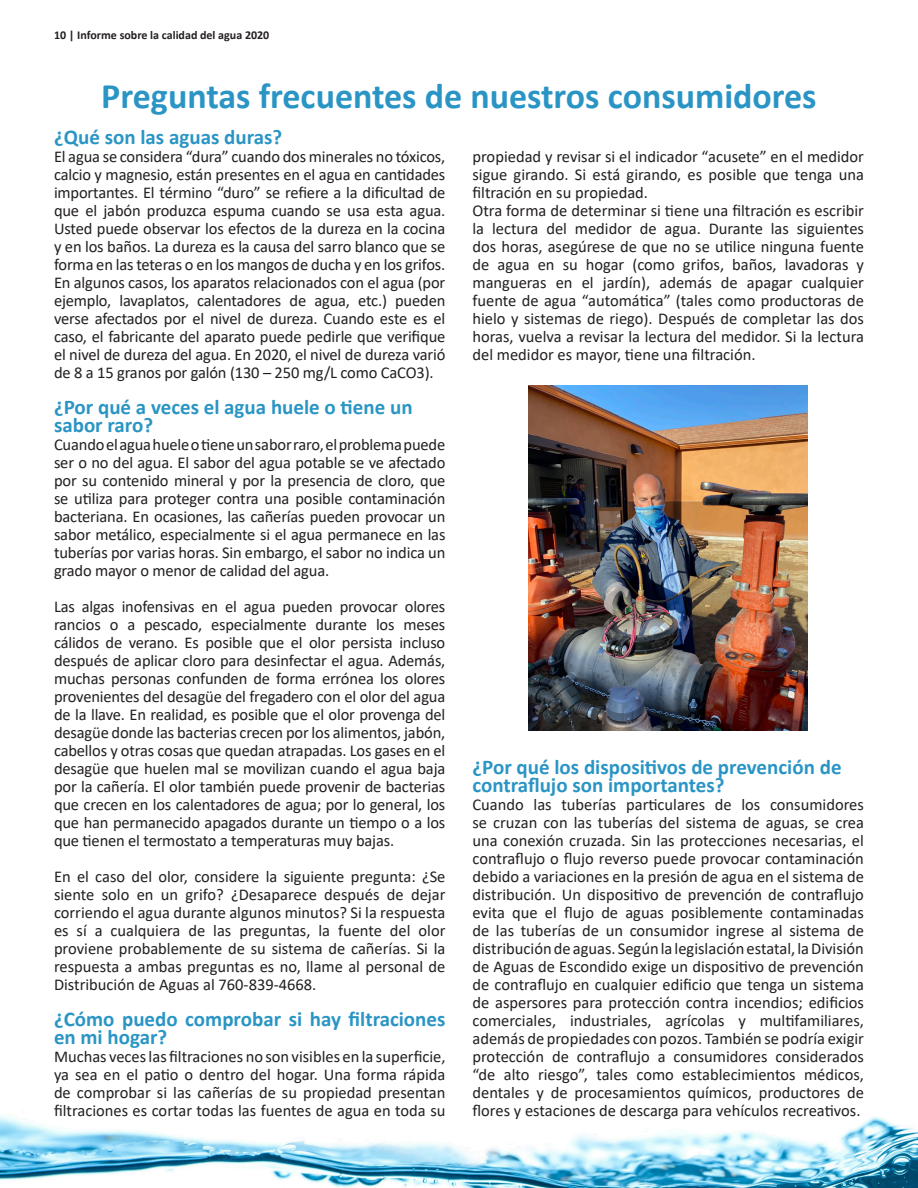
<style>
.page{position:relative;width:918px;height:1188px;background:#fff}
.page>*{position:absolute;margin:0;border:0;box-sizing:border-box;transform-origin:0 0}
.Subhead{font:700 36px "Calibri";color:#2a95c5}
.Paragraph_subheader{font:700 21px/18px "Calibri";color:#2a95c5}
.Body_Text{font:700 21px/18px "Calibri";color:#2a95c5}
.Paragraph_header{font:700 21px/18px "Calibri";color:#2a95c5}
.Body_Text-2{font:16.5px/18px "Calibri";color:#231f20;text-align:justify}
.t1{font:700 12px "Calibri";color:#231f20}
</style>
<div class="page">
<img style="left:0;top:1075px;width:918px;height:113px">
<img style="left:529px;top:386px;width:279px;height:344px">
<p class="t1" style="left:54px;top:27px;width:217px">10 | Informe sobre la calidad del agua 2020</p>
<p class="Subhead" style="left:101px;top:71px;width:717px">Preguntas frecuentes de nuestros consumidores</p>
<p class="Body_Text-2" style="left:472px;top:147px;width:393px">propiedad y revisar si el indicador “acusete” en el medidor sigue girando. Si está girando, es posible que tenga una filtración en su propiedad.</p>
<p class="Body_Text-2" style="left:472px;top:201px;width:393px">Otra forma de determinar si tiene una filtración es escribir la lectura del medidor de agua. Durante las siguientes dos horas, asegúrese de que no se utilice ninguna fuente de agua en su hogar (como grifos, baños, lavadoras y mangueras en el jardín), además de apagar cualquier fuente de agua “automática” (tales como productoras de hielo y sistemas de riego). Después de completar las dos horas, vuelva a revisar la lectura del medidor. Si la lectura del medidor es mayor, tiene una filtración.</p>
<p class="Paragraph_subheader" style="left:54px;top:128px;width:230px">¿Qué son las aguas duras?</p>
<p class="Body_Text-2" style="left:54px;top:147px;width:393px">El agua se considera “dura” cuando dos minerales no tóxicos, calcio y magnesio, están presentes en el agua en cantidades importantes. El término “duro” se refiere a la dificultad de que el jabón produzca espuma cuando se usa esta agua.<br>Usted puede observar los efectos de la dureza en la cocina y en los baños. La dureza es la causa del sarro blanco que se forma en las teteras o en los mangos de ducha y en los grifos.<br>En algunos casos, los aparatos relacionados con el agua (por ejemplo, lavaplatos, calentadores de agua, etc.) pueden verse afectados por el nivel de dureza. Cuando este es el caso, el fabricante del aparato puede pedirle que verifique el nivel de dureza del agua. En 2020, el nivel de dureza varió de 8 a 15 granos por galón (130 – 250 mg/L como CaCO3).</p>
<p class="Paragraph_header" style="left:54px;top:398px;width:360px">¿Por qué a veces el agua huele o tiene un sabor raro?</p>
<p class="Body_Text-2" style="left:54px;top:435px;width:393px">Cuando el agua huele o tiene un sabor raro, el problema puede ser o no del agua. El sabor del agua potable se ve afectado por su contenido mineral y por la presencia de cloro, que se utiliza para proteger contra una posible contaminación bacteriana. En ocasiones, las cañerías pueden provocar un sabor metálico, especialmente si el agua permanece en las tuberías por varias horas. Sin embargo, el sabor no indica un grado mayor o menor de calidad del agua.</p>
<p class="Body_Text-2" style="left:54px;top:597px;width:393px">Las algas inofensivas en el agua pueden provocar olores rancios o a pescado, especialmente durante los meses cálidos de verano. Es posible que el olor persista incluso después de aplicar cloro para desinfectar el agua. Además, muchas personas confunden de forma errónea los olores provenientes del desagüe del fregadero con el olor del agua de la llave. En realidad, es posible que el olor provenga del desagüe donde las bacterias crecen por los alimentos, jabón, cabellos y otras cosas que quedan atrapadas. Los gases en el desagüe que huelen mal se movilizan cuando el agua baja por la cañería. El olor también puede provenir de bacterias que crecen en los calentadores de agua; por lo general, los que han permanecido apagados durante un tiempo o a los que tienen el termostato a temperaturas muy bajas.</p>
<p class="Body_Text-2" style="left:54px;top:867px;width:393px">En el caso del olor, considere la siguiente pregunta: ¿Se siente solo en un grifo? ¿Desaparece después de dejar corriendo el agua durante algunos minutos? Si la respuesta es sí a cualquiera de las preguntas, la fuente del olor proviene probablemente de su sistema de cañerías. Si la respuesta a ambas preguntas es no, llame al personal de Distribución de Aguas al 760-839-4668.</p>
<p class="Body_Text" style="left:54px;top:1010px;width:393px">¿Cómo puedo comprobar si hay filtraciones en mi hogar?</p>
<p class="Body_Text-2" style="left:54px;top:1047px;width:393px">Muchas veces las filtraciones no son visibles en la superficie, ya sea en el patio o dentro del hogar. Una forma rápida de comprobar si las cañerías de su propiedad presentan filtraciones es cortar todas las fuentes de agua en toda su</p>
<p class="Paragraph_subheader" style="left:472px;top:758px;width:371px">¿Por qué los dispositivos de prevención de contraflujo son importantes?</p>
<p class="Body_Text-2" style="left:472px;top:795px;width:393px">Cuando las tuberías particulares de los consumidores se cruzan con las tuberías del sistema de aguas, se crea una conexión cruzada. Sin las protecciones necesarias, el contraflujo o flujo reverso puede provocar contaminación debido a variaciones en la presión de agua en el sistema de distribución. Un dispositivo de prevención de contraflujo evita que el flujo de aguas posiblemente contaminadas de las tuberías de un consumidor ingrese al sistema de distribución de aguas. Según la legislación estatal, la División de Aguas de Escondido exige un dispositivo de prevención de contraflujo en cualquier edificio que tenga un sistema de aspersores para protección contra incendios; edificios comerciales, industriales, agrícolas y multifamiliares, además de propiedades con pozos. También se podría exigir protección de contraflujo a consumidores considerados “de alto riesgo”, tales como establecimientos médicos, dentales y de procesamientos químicos, productores de flores y estaciones de descarga para vehículos recreativos.</p>
</div>
